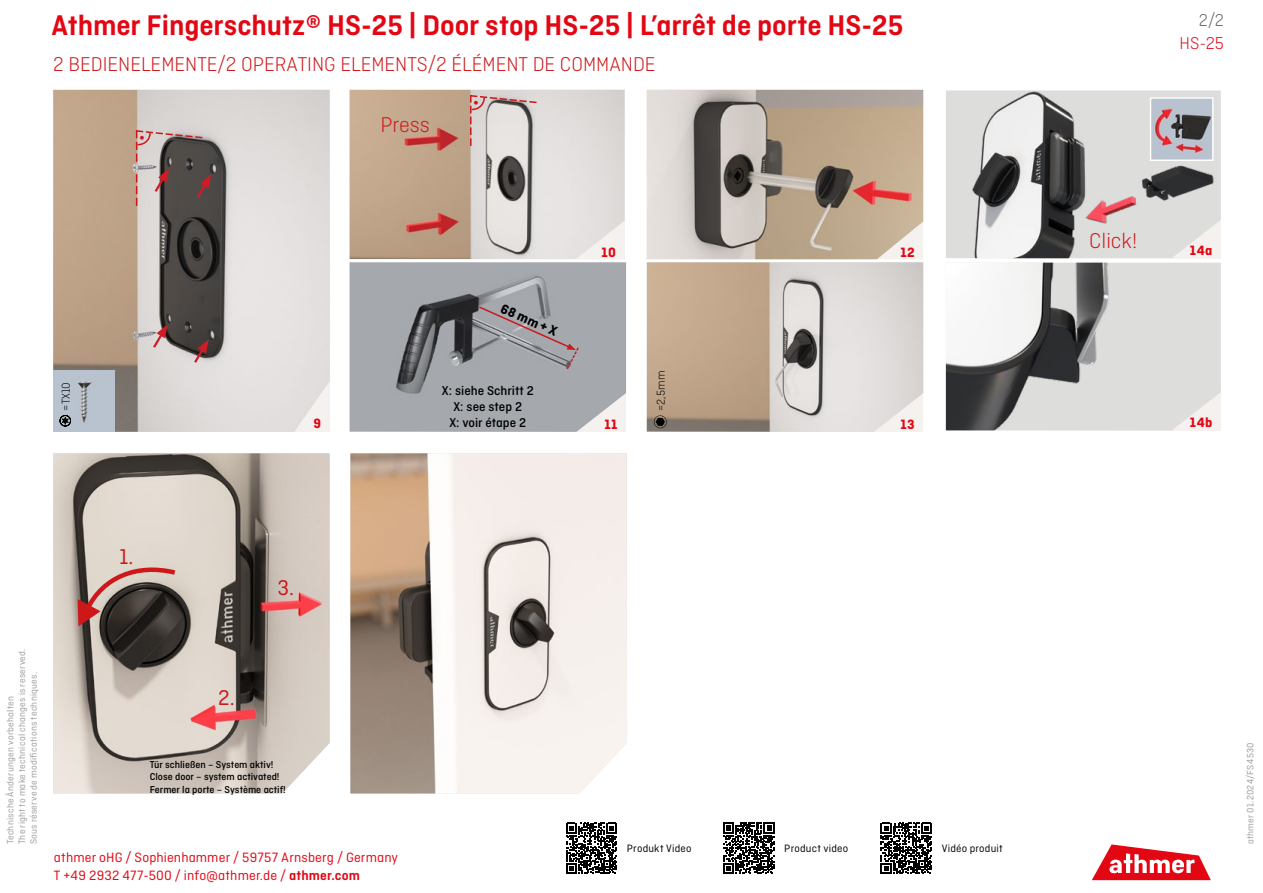
<style>
.page{position:relative;width:1263px;height:893px;background:#fff}
.page>*{position:absolute;margin:0;border:0;box-sizing:border-box;transform-origin:0 0}
.t1{font:600 30px "Ciutadella";color:#e30613}
.t2{font:300 22.5px "Ciutadella";color:#cd1719}
.t3{font:22.5px "Ciutadella";color:#cd1719}
.t4{font:300 21px "Ciutadella";color:#cd1719}
.t5{font:300 18px "Ciutadella";color:#e30613}
.t6{font:300 18px "Ciutadella";color:#5f6267}
.t7{font:14.25px/18px "Ciutadella";letter-spacing:.01em;color:#e30613}
.t8{font:700 14.25px "Ciutadella";letter-spacing:.025em;color:#e30613}
.t9{font:700 14.25px "Ciutadella";color:#000}
.t10{font:500 13.5px/16.2px "Ciutadella";color:#000;text-align:center}
.t11{font:300 12px "Ciutadella";color:#000}
.t12{font:11.25px "Ciutadella";letter-spacing:.02em;color:#000}
.t13{font:500 10.5px/12.6px "Ciutadella";color:#000}
.t14{font:9.75px/11.7px "Ciutadella";letter-spacing:.025em;color:#9d9d9c}
.s1{font-weight:600}
</style>
<div class="page">
<svg style="left:1092px;top:844px;width:119px;height:36px"></svg>
<img style="left:647px;top:90px;width:276px;height:169px">
<svg style="left:647px;top:262px;width:276px;height:170px;background:#cabcb0"></svg>
<svg style="left:654px;top:415px;width:13px;height:13px"></svg>
<img style="left:350px;top:90px;width:274px;height:169px">
<img style="left:350px;top:262px;width:276px;height:170px">
<svg style="left:477px;top:305px;width:103px;height:66px;background:#a29fa4"></svg>
<img style="left:53px;top:453px;width:277px;height:340px">
<svg style="left:76px;top:563px;width:104px;height:65px;background:#826862"></svg>
<img style="left:350px;top:453px;width:277px;height:340px">
<img style="left:53px;top:90px;width:277px;height:342px">
<svg style="left:153px;top:168px;width:16px;height:26px"></svg>
<svg style="left:151px;top:324px;width:17px;height:26px"></svg>
<svg style="left:195px;top:174px;width:16px;height:26px"></svg>
<svg style="left:192px;top:339px;width:17px;height:26px"></svg>
<img style="left:53px;top:370px;width:62px;height:62px">
<svg style="left:60px;top:415px;width:11px;height:11px"></svg>
<svg style="left:136px;top:174px;width:1px;height:32px"></svg>
<img style="left:946px;top:263px;width:275px;height:168px">
<img style="left:946px;top:90px;width:275px;height:168px">
<img style="left:1152px;top:99px;width:59px;height:60px">
<div style="left:1150px;top:97px;width:63px;height:64px;border:1px solid #fff"></div>
<svg style="left:881px;top:823px;width:51px;height:51px"></svg>
<svg style="left:723px;top:823px;width:51px;height:51px"></svg>
<svg style="left:566px;top:823px;width:51px;height:51px"></svg>
<svg style="left:468px;top:94px;width:70px;height:52px;background:#d0c4c1"></svg>
<svg style="left:134px;top:129px;width:70px;height:33px;background:#968784"></svg>
<h1 class="t1" style="left:52px;top:8px;width:853px">Athmer Fingerschutz® HS-25 | Door stop HS-25 | L’arrêt de porte HS-25</h1>
<h3 class="t4" style="left:53px;top:53px;width:604px">2 BEDIENELEMENTE/2 OPERATING ELEMENTS/2 ÉLÉMENT DE COMMANDE</h3>
<p class="t11" style="left:60px;top:411px;width:30px;rotate:-90deg">=TX10</p>
<h3 class="t8" style="left:313px;top:415px;width:9px">9</h3>
<h2 class="t2" style="left:380px;top:113px;width:51px">Press</h2>
<h3 class="t9" style="left:505px;top:300px;width:62px;rotate:24deg">68 mm + X</h3>
<h3 class="t10" style="left:442px;top:382px;width:93px">X: siehe Schritt 2<br>X: see step 2<br>X: voir étape 2</h3>
<h3 class="t8" style="left:602px;top:244px;width:16px">10</h3>
<h3 class="t8" style="left:604px;top:416px;width:14px">11</h3>
<p class="t11" style="left:655px;top:411px;width:42px;rotate:-90deg">=2,5mm</p>
<h3 class="t8" style="left:900px;top:244px;width:16px">12</h3>
<h3 class="t8" style="left:900px;top:416px;width:16px">13</h3>
<h2 class="t3" style="left:120px;top:545px;width:15px">1.</h2>
<h2 class="t3" style="left:278px;top:575px;width:18px">3.</h2>
<p class="t14" style="left:4px;top:844px;width:198px;rotate:-90deg">Technische Änderungen vorbehalten<br>The right to make technical changes is reserved.<br>Sous réserve de modifications techniques.</p>
<h2 class="t3" style="left:218px;top:686px;width:18px">2.</h2>
<p class="t13" style="left:150px;top:758px;width:138px">Tür schließen – System aktiv!<br>Close door – system activated!<br>Fermer la porte – Système actif!</p>
<h3 class="t7" style="left:54px;top:848px;width:346px">athmer oHG / Sophienhammer / 59757 Arnsberg / Germany<br>T +49 2932 477-500 / info@athmer.de / <span class="s1">athmer.com</span></h3>
<p class="t12" style="left:627px;top:842px;width:66px">Produkt Video</p>
<p class="t12" style="left:784px;top:842px;width:66px">Product video</p>
<p class="t12" style="left:942px;top:842px;width:63px">Vidéo produit</p>
<h3 class="t6" style="left:1199px;top:11px;width:27px">2/2</h3>
<h3 class="t5" style="left:1179px;top:33px;width:46px">HS-25</h3>
<h2 class="t2" style="left:1089px;top:229px;width:49px">Click!</h2>
<h3 class="t8" style="left:1190px;top:242px;width:24px">14a</h3>
<h3 class="t8" style="left:1190px;top:414px;width:24px">14b</h3>
<h3 class="t8" style="left:1196px;top:416px;width:16px">14</h3>
<p class="t14" style="left:1244px;top:844px;width:104px;rotate:-90deg">athmer 01.2024/FS4530</p>
</div>
